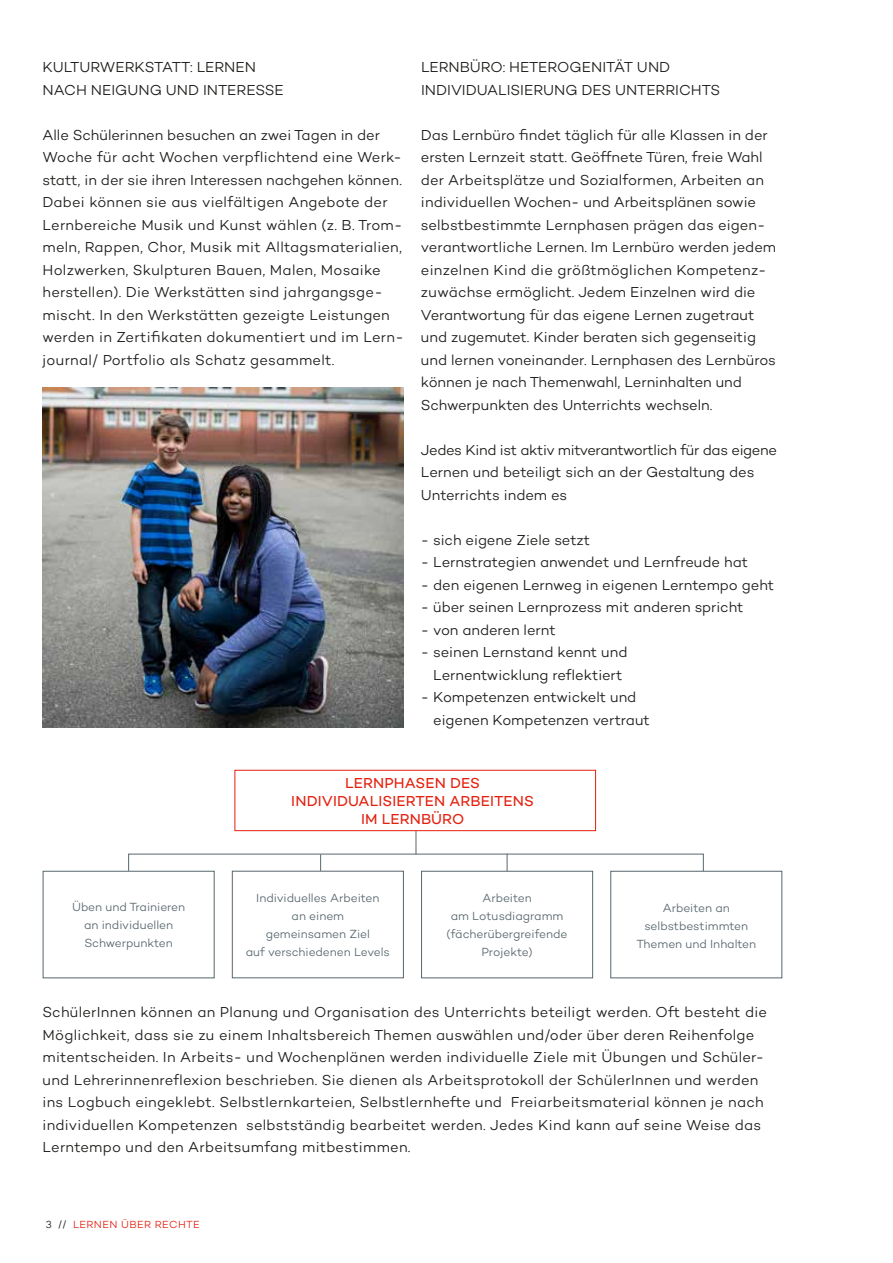
<style>
.page{position:relative;width:893px;height:1263px;background:#fff}
.page>*{position:absolute;margin:0;border:0;box-sizing:border-box;transform-origin:0 0}
.t1{font:300 14.7px/22.5px "Campton";color:#1a1a18}
.t2{font:14.7px/18px "Campton";letter-spacing:.01em;color:#e4200e;text-align:center}
.t3{font:300 12px/18px "Campton";letter-spacing:-.005em;color:#57666d;text-align:center}
.t4{font:300 10.5px "Campton";letter-spacing:.04em;color:#e4200e}
.s1{color:#1a1a18}
</style>
<div class="page">
<div style="left:43px;top:871px;width:172px;height:107px;border:1px solid #57666d"></div>
<div style="left:232px;top:871px;width:172px;height:107px;border:1px solid #57666d"></div>
<div style="left:421px;top:871px;width:172px;height:107px;border:1px solid #57666d"></div>
<div style="left:234px;top:770px;width:362px;height:61px;border:1px solid #e4200e"></div>
<div style="left:610px;top:871px;width:172px;height:107px;border:1px solid #57666d"></div>
<svg style="left:128px;top:831px;width:576px;height:41px"></svg>
<img style="left:43px;top:387px;width:361px;height:341px">
<p class="t1" style="left:43px;top:56px;width:243px">KULTURWERKSTATT: LERNEN<br>NACH NEIGUNG UND INTERESSE</p>
<p class="t1" style="left:43px;top:123px;width:363px">Alle Schülerinnen besuchen an zwei Tagen in der Woche für acht Wochen verpflichtend eine Werk&shy;statt, in der sie ihren Interessen nachgehen können.<br>Dabei können sie aus vielfältigen Angebote der Lernbereiche Musik und Kunst wählen (z. B. Trom&shy;meln, Rappen, Chor, Musik mit Alltagsmaterialien, Holzwerken, Skulpturen Bauen, Malen, Mosaike herstellen). Die Werkstätten sind jahrgangsge&shy;mischt. In den Werkstätten gezeigte Leistungen werden in Zertifikaten dokumentiert und im Lern&shy;journal/ Portfolio als Schatz gesammelt.</p>
<p class="t1" style="left:421px;top:56px;width:301px">LERNBÜRO: HETEROGENITÄT UND<br>INDIVIDUALISIERUNG DES UNTERRICHTS</p>
<p class="t1" style="left:421px;top:123px;width:357px">Das Lernbüro findet täglich für alle Klassen in der ersten Lernzeit statt. Geöffnete Türen, freie Wahl der Arbeitsplätze und Sozialformen, Arbeiten an individuellen Wochen- und Arbeitsplänen sowie selbstbestimmte Lernphasen prägen das eigen&shy;verantwortliche Lernen. Im Lernbüro werden jedem einzelnen Kind die größtmöglichen Kompetenz&shy;zuwächse ermöglicht. Jedem Einzelnen wird die Verantwortung für das eigene Lernen zugetraut und zugemutet. Kinder beraten sich gegenseitig und lernen voneinander. Lernphasen des Lernbüros können je nach Themenwahl, Lerninhalten und Schwerpunkten des Unterrichts wechseln.</p>
<p class="t1" style="left:421px;top:438px;width:357px">Jedes Kind ist aktiv mitverantwortlich für das eigene<br>Lernen und beteiligt sich an der Gestaltung des<br>Unterrichts indem es</p>
<p class="t1" style="left:421px;top:528px;width:171px">- sich eigene Ziele setzt</p>
<p class="t1" style="left:421px;top:551px;width:329px">- Lernstrategien anwendet und Lernfreude hat</p>
<p class="t1" style="left:421px;top:573px;width:355px">- den eigenen Lernweg in eigenen Lerntempo geht</p>
<p class="t1" style="left:421px;top:596px;width:324px">- über seinen Lernprozess mit anderen spricht</p>
<p class="t1" style="left:421px;top:618px;width:136px">- von anderen lernt</p>
<p class="t1" style="left:421px;top:641px;width:208px;text-align:center">- seinen Lernstand kennt und<br>Lernentwicklung reflektiert</p>
<p class="t1" style="left:433px;top:686px;width:218px;text-indent:-12px">- Kompetenzen entwickelt und eigenen Kompetenzen vertraut</p>
<p class="t2" style="left:291px;top:774px;width:244px">LERNPHASEN DES<br>INDIVIDUALISIERTEN ARBEITENS<br>IM LERNBÜRO</p>
<p class="t3" style="left:72px;top:898px;width:115px">Üben und Trainieren an individuellen<br>Schwerpunkten</p>
<p class="t3" style="left:246px;top:889px;width:146px">Individuelles Arbeiten<br>an einem<br>gemeinsamen Ziel<br>auf verschiedenen Levels</p>
<p class="t3" style="left:447px;top:889px;width:122px">Arbeiten<br>am Lotusdiagramm (fächerübergreifende<br>Projekte)</p>
<p class="t3" style="left:636px;top:898px;width:121px">Arbeiten an selbstbestimmten<br>Themen und Inhalten</p>
<p class="t1" style="left:43px;top:1001px;width:726px">SchülerInnen können an Planung und Organisation des Unterrichts beteiligt werden. Oft besteht die Möglichkeit, dass sie zu einem Inhaltsbereich Themen auswählen und/oder über deren Reihenfolge mitentscheiden. In Arbeits- und Wochenplänen werden individuelle Ziele mit Übungen und Schüler&shy;und Lehrerinnenreflexion beschrieben. Sie dienen als Arbeitsprotokoll der SchülerInnen und werden ins Logbuch eingeklebt. Selbstlernkarteien, Selbstlernhefte und Freiarbeitsmaterial können je nach individuellen Kompetenzen selbstständig bearbeitet werden. Jedes Kind kann auf seine Weise das Lerntempo und den Arbeitsumfang mitbestimmen.</p>
<p class="t4" style="left:46px;top:1218px;width:156px"><span class="s1">3 //</span> LERNEN ÜBER RECHTE</p>
</div>
